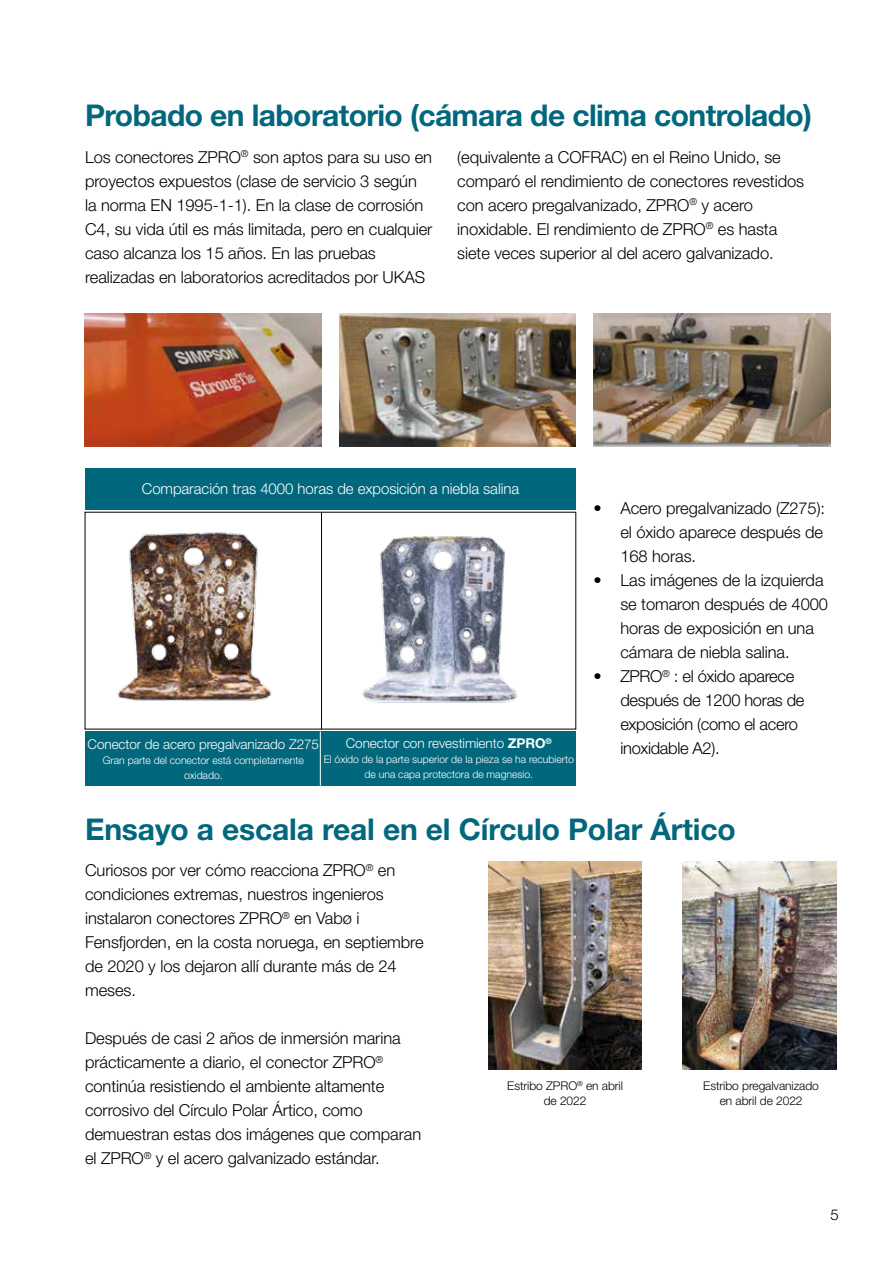
<style>
.page{position:relative;width:893px;height:1263px;background:#fff}
.page>*{position:absolute;margin:0;border:0;box-sizing:border-box;transform-origin:0 0}
.t1{font:700 30px "Helvetica Neue LT Std";letter-spacing:-.02em;color:#00677c}
.t2{font:300 16.5px/24px "Helvetica Neue LT Std";letter-spacing:-.005em;color:#000}
.t3{font:300 15px "Helvetica Neue LT Std";letter-spacing:-.005em;color:#fff}
.t4{font:300 15px "Helvetica Neue LT Std";color:#000}
.t5{font:300 13.5px "Helvetica Neue LT Std";letter-spacing:-.005em;color:#fff}
.t6{font:300 12px/15px "Helvetica Neue LT Std";letter-spacing:-.005em;color:#000;text-align:center}
.t7{font:300 10.5px/15px "Helvetica Neue LT Std";letter-spacing:-.005em;color:#fff;text-align:center}
.s1{font-weight:700}
</style>
<div class="page">
<img style="left:117px;top:532px;width:155px;height:169px">
<img style="left:362px;top:536px;width:156px;height:167px">
<hr style="left:321px;top:512px;width:1px;height:217px;background:#000">
<div style="left:85px;top:731px;width:237px;height:55px;background:#00677c"></div>
<div style="left:322px;top:731px;width:254px;height:55px;background:#00677c"></div>
<div style="left:85px;top:468px;width:491px;height:41px;background:#00677c"></div>
<img style="left:85px;top:313px;width:237px;height:134px">
<img style="left:339px;top:313px;width:237px;height:134px">
<img style="left:593px;top:313px;width:237px;height:134px">
<img style="left:488px;top:862px;width:153px;height:207px">
<img style="left:683px;top:862px;width:153px;height:207px">
<hr style="left:320px;top:731px;width:1px;height:55px;background:#fff">
<h1 class="t1" style="left:85px;top:97px;width:728px">Probado en laboratorio (cámara de clima controlado)</h1>
<p class="t2" style="left:85px;top:145px;width:349px">Los conectores ZPRO<sup>®</sup> son aptos para su uso en proyectos expuestos (clase de servicio 3 según la norma EN 1995-1-1). En la clase de corrosión C4, su vida útil es más limitada, pero en cualquier caso alcanza los 15 años. En las pruebas realizadas en laboratorios acreditados por UKAS</p>
<p class="t2" style="left:457px;top:145px;width:348px">(equivalente a COFRAC) en el Reino Unido, se comparó el rendimiento de conectores revestidos con acero pregalvanizado, ZPRO<sup>®</sup> y acero inoxidable. El rendimiento de ZPRO<sup>®</sup> es hasta siete veces superior al del acero galvanizado.</p>
<p class="t3" style="left:142px;top:480px;width:379px">Comparación tras 4000 horas de exposición a niebla salina</p>
<p class="t5" style="left:346px;top:735px;width:208px">Conector con revestimiento <span class="s1">ZPRO</span><sup>®</sup></p>
<p class="t7" style="left:324px;top:752px;width:252px">El óxido de la parte superior de la pieza se ha recubierto de una capa protectora de magnesio.</p>
<p class="t5" style="left:88px;top:736px;width:233px">Conector de acero pregalvanizado Z275</p>
<p class="t7" style="left:103px;top:752px;width:202px">Gran parte del conector está completamente oxidado.</p>
<p class="t2" style="left:620px;top:496px;width:206px;text-indent:-27px">• Acero pregalvanizado (Z275): el óxido aparece después de<br>168 horas.</p>
<p class="t2" style="left:620px;top:568px;width:209px;text-indent:-27px">• Las imágenes de la izquierda se tomaron después de 4000 horas de exposición en una cámara de niebla salina.</p>
<p class="t2" style="left:620px;top:664px;width:186px;text-indent:-27px">• ZPRO<sup>®</sup> : el óxido aparece después de 1200 horas de exposición (como el acero inoxidable A2).</p>
<h1 class="t1" style="left:85px;top:811px;width:652px">Ensayo a escala real en el Círculo Polar Ártico</h1>
<p class="t2" style="left:85px;top:858px;width:340px">Curiosos por ver cómo reacciona ZPRO<sup>®</sup> en condiciones extremas, nuestros ingenieros instalaron conectores ZPRO<sup>®</sup> en Vabø i Fensfjorden, en la costa noruega, en septiembre de 2020 y los dejaron allí durante más de 24 meses.</p>
<p class="t2" style="left:85px;top:1026px;width:338px">Después de casi 2 años de inmersión marina prácticamente a diario, el conector ZPRO<sup>® </sup>continúa resistiendo el ambiente altamente corrosivo del Círculo Polar Ártico, como demuestran estas dos imágenes que comparan el ZPRO<sup>®</sup> y el acero galvanizado estándar.</p>
<p class="t6" style="left:507px;top:1078px;width:117px">Estribo ZPRO<sup>®</sup> en abril de 2022</p>
<p class="t6" style="left:703px;top:1078px;width:117px">Estribo pregalvanizado en abril de 2022</p>
<p class="t4" style="left:831px;top:1205px;width:10px">5</p>
</div>
